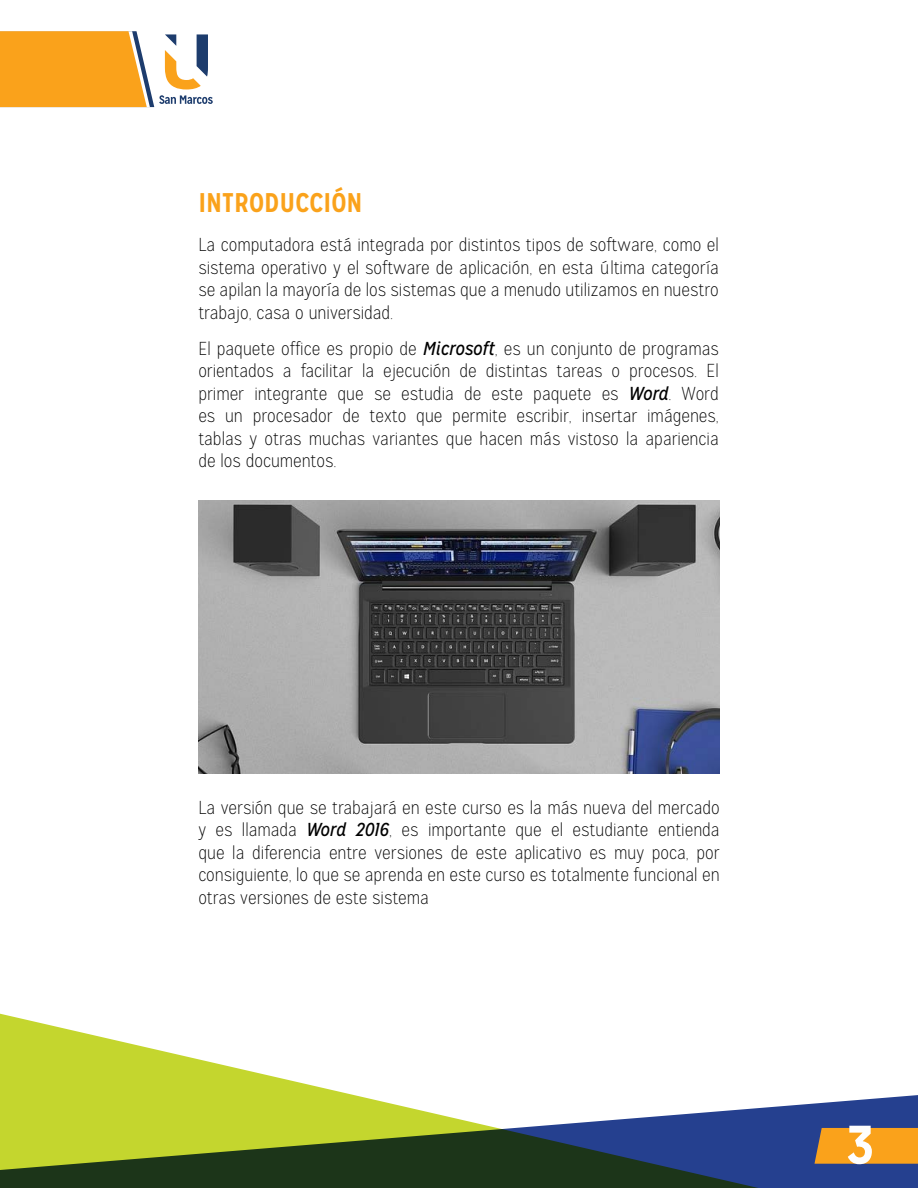
<style>
.page{position:relative;width:918px;height:1188px;background:#fff}
.page>*{position:absolute;margin:0;border:0;box-sizing:border-box;transform-origin:0 0}
.t1{font:700 54.15px "Mission Gothic";color:#fefefe}
.t2{font:700 27px "Mission Gothic";color:#faa21b}
.t3{font:100 18.75px/22.5px "Mission Gothic";color:#000;text-align:justify}
.s1{font-weight:400;font-style:italic}
</style>
<div class="page">
<svg style="left:0;top:31px;width:213px;height:76px"></svg>
<svg style="left:0;top:1013px;width:918px;height:175px"></svg>
<img style="left:198px;top:500px;width:522px;height:274px">
<h2 class="t2" style="left:198px;top:185px;width:166px">INTRODUCCIÓN</h2>
<p class="t3" style="left:198px;top:234px;width:522px">La computadora está integrada por distintos tipos de software, como el sistema operativo y el software de aplicación, en esta última categoría se apilan la mayoría de los sistemas que a menudo utilizamos en nuestro trabajo, casa o universidad.</p>
<p class="t3" style="left:198px;top:337px;width:522px">El paquete office es propio de <span class="s1">Microsoft</span>, es un conjunto de programas orientados a facilitar la ejecución de distintas tareas o procesos. El primer integrante que se estudia de este paquete es <span class="s1">Word</span>. Word es un procesador de texto que permite escribir, insertar imágenes, tablas y otras muchas variantes que hacen más vistoso la apariencia de los documentos.</p>
<p class="t3" style="left:198px;top:796px;width:523px">La versión que se trabajará en este curso es la más nueva del mercado y es llamada <span class="s1">Word 2016</span>, es importante que el estudiante entienda que la diferencia entre versiones de este aplicativo es muy poca, por consiguiente, lo que se aprenda en este curso es totalmente funcional en otras versiones de este sistema</p>
<h1 class="t1" style="left:846px;top:1111px;width:29px">3</h1>
</div>
